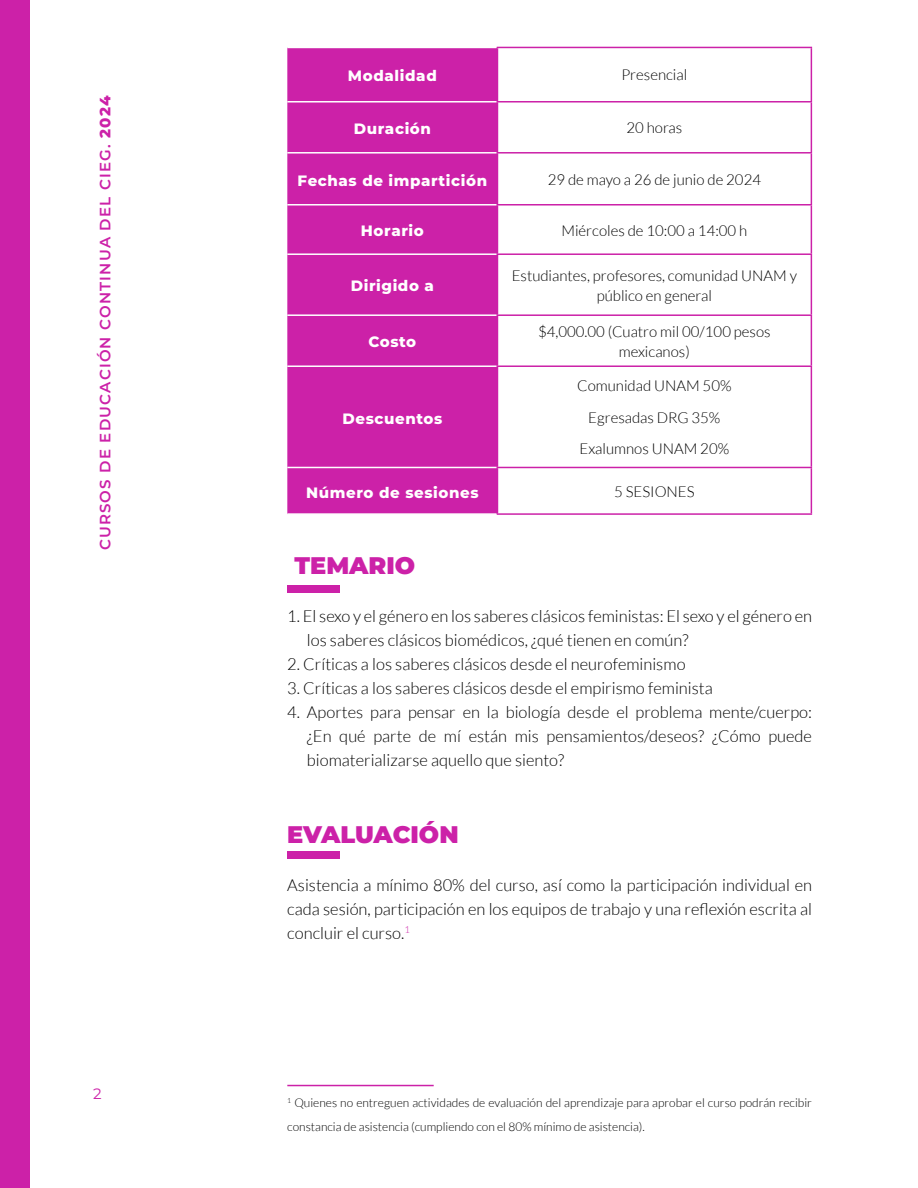
<style>
.page{position:relative;width:918px;height:1188px;background:#fff}
.page>*{position:absolute;margin:0;border:0;box-sizing:border-box;transform-origin:0 0}
.t1{font:900 24px "Montserrat";color:#cc21a8}
.t2{font:300 16.5px/24px "Lato";color:#000;text-align:justify}
.t3{font:300 15px/19.5px "Lato";color:#000;text-align:center}
.t4{font:800 15px "Montserrat";letter-spacing:.04em;color:#fff}
.t5{font:600 15px "Montserrat";letter-spacing:.08em;color:#cc21a8}
.t6{font:15px "Montserrat";color:#cc21a8}
.t7{font:300 12px/24px "Lato";color:#000}
.s1{font-weight:800}
</style>
<div class="page">
<div style="left:0;top:0;width:30px;height:1188px;background:#cc21a8"></div>
<div style="left:287px;top:48px;width:210px;height:465px;background:#cc21a8"></div>
<hr style="left:287px;top:101px;width:210px;height:2px;background:#fff">
<hr style="left:287px;top:152px;width:210px;height:2px;background:#fff">
<hr style="left:287px;top:204px;width:210px;height:2px;background:#fff">
<hr style="left:287px;top:253px;width:210px;height:2px;background:#fff">
<hr style="left:287px;top:314px;width:210px;height:2px;background:#fff">
<hr style="left:287px;top:365px;width:210px;height:2px;background:#fff">
<hr style="left:287px;top:467px;width:210px;height:1px;background:#fff">
<hr style="left:497px;top:47px;width:315px;height:1px;background:#cc21a8">
<hr style="left:497px;top:48px;width:1px;height:53px;background:#cc21a8">
<hr style="left:811px;top:48px;width:1px;height:53px;background:#cc21a8">
<hr style="left:497px;top:101px;width:315px;height:2px;background:#cc21a8">
<hr style="left:497px;top:103px;width:1px;height:49px;background:#cc21a8">
<hr style="left:811px;top:103px;width:1px;height:49px;background:#cc21a8">
<hr style="left:497px;top:152px;width:315px;height:2px;background:#cc21a8">
<hr style="left:497px;top:154px;width:1px;height:50px;background:#cc21a8">
<hr style="left:811px;top:154px;width:1px;height:50px;background:#cc21a8">
<hr style="left:497px;top:204px;width:315px;height:2px;background:#cc21a8">
<hr style="left:497px;top:206px;width:1px;height:47px;background:#cc21a8">
<hr style="left:811px;top:206px;width:1px;height:47px;background:#cc21a8">
<hr style="left:497px;top:253px;width:315px;height:2px;background:#cc21a8">
<hr style="left:497px;top:255px;width:1px;height:59px;background:#cc21a8">
<hr style="left:811px;top:255px;width:1px;height:59px;background:#cc21a8">
<hr style="left:497px;top:314px;width:315px;height:2px;background:#cc21a8">
<hr style="left:497px;top:316px;width:1px;height:49px;background:#cc21a8">
<hr style="left:811px;top:316px;width:1px;height:49px;background:#cc21a8">
<hr style="left:497px;top:365px;width:315px;height:2px;background:#cc21a8">
<hr style="left:497px;top:367px;width:1px;height:100px;background:#cc21a8">
<hr style="left:811px;top:367px;width:1px;height:100px;background:#cc21a8">
<hr style="left:497px;top:467px;width:315px;height:1px;background:#cc21a8">
<hr style="left:497px;top:468px;width:1px;height:45px;background:#cc21a8">
<hr style="left:811px;top:468px;width:1px;height:45px;background:#cc21a8">
<hr style="left:497px;top:513px;width:315px;height:2px;background:#cc21a8">
<div style="left:287px;top:585px;width:53px;height:7px;background:#cc21a8"></div>
<div style="left:287px;top:852px;width:53px;height:7px;background:#cc21a8"></div>
<hr style="left:287px;top:1085px;width:147px;height:1px;background:#cc21a8">
<p class="t5" style="left:95px;top:550px;width:456px;rotate:-90deg">CURSOS DE EDUCACIÓN CONTINUA DEL CIEG. <span class="s1">2024</span></p>
<p class="t6" style="left:93px;top:1084px;width:10px">2</p>
<p class="t4" style="left:348px;top:65px;width:90px">Modalidad</p>
<p class="t3" style="left:621px;top:65px;width:67px">Presencial</p>
<p class="t4" style="left:354px;top:118px;width:79px">Duración</p>
<p class="t3" style="left:626px;top:118px;width:57px">20 horas</p>
<p class="t4" style="left:298px;top:169px;width:191px">Fechas de impartición</p>
<p class="t3" style="left:548px;top:170px;width:215px">29 de mayo a 26 de junio de 2024</p>
<p class="t4" style="left:361px;top:220px;width:64px">Horario</p>
<p class="t3" style="left:561px;top:220px;width:187px">Miércoles de 10:00 a 14:00 h</p>
<p class="t4" style="left:351px;top:275px;width:85px">Dirigido a</p>
<p class="t3" style="left:512px;top:266px;width:287px">Estudiantes, profesores, comunidad UNAM y público en general</p>
<p class="t4" style="left:368px;top:331px;width:49px">Costo</p>
<p class="t3" style="left:538px;top:322px;width:234px">$4,000.00 (Cuatro mil 00/100 pesos mexicanos)</p>
<p class="t4" style="left:342px;top:407px;width:101px">Descuentos</p>
<p class="t3" style="left:577px;top:370px;width:156px;line-height:31.5px">Comunidad UNAM 50%<br>Egresadas DRG 35%<br>Exalumnos UNAM 20%</p>
<p class="t4" style="left:306px;top:481px;width:174px">Número de sesiones</p>
<p class="t3" style="left:614px;top:482px;width:82px">5 SESIONES</p>
<h1 class="t1" style="left:295px;top:547px;width:122px">TEMARIO</h1>
<p class="t2" style="left:307px;top:604px;width:507px;text-indent:-20px">1. El sexo y el género en los saberes clásicos feministas: El sexo y el género en los saberes clásicos biomédicos, ¿qué tienen en común?</p>
<p class="t2" style="left:287px;top:652px;width:400px">2. Críticas a los saberes clásicos desde el neurofeminismo</p>
<p class="t2" style="left:287px;top:676px;width:427px">3. Críticas a los saberes clásicos desde el empirismo feminista</p>
<p class="t2" style="left:307px;top:700px;width:507px;text-indent:-20px">4. Aportes para pensar en la biología desde el problema mente/cuerpo: ¿En qué parte de mí están mis pensamientos/deseos? ¿Cómo puede biomaterializarse aquello que siento?</p>
<h1 class="t1" style="left:287px;top:816px;width:173px">EVALUACIÓN</h1>
<p class="t2" style="left:287px;top:873px;width:526px">Asistencia a mínimo 80% del curso, así como la participación individual en cada sesión, participación en los equipos de trabajo y una reflexión escrita al concluir el curso.<sup>1</sup></p>
<p class="t7" style="left:287px;top:1090px;width:526px"><sup>1</sup> Quienes no entreguen actividades de evaluación del aprendizaje para aprobar el curso podrán recibir constancia de asistencia (cumpliendo con el 80% mínimo de asistencia).</p>
</div>
